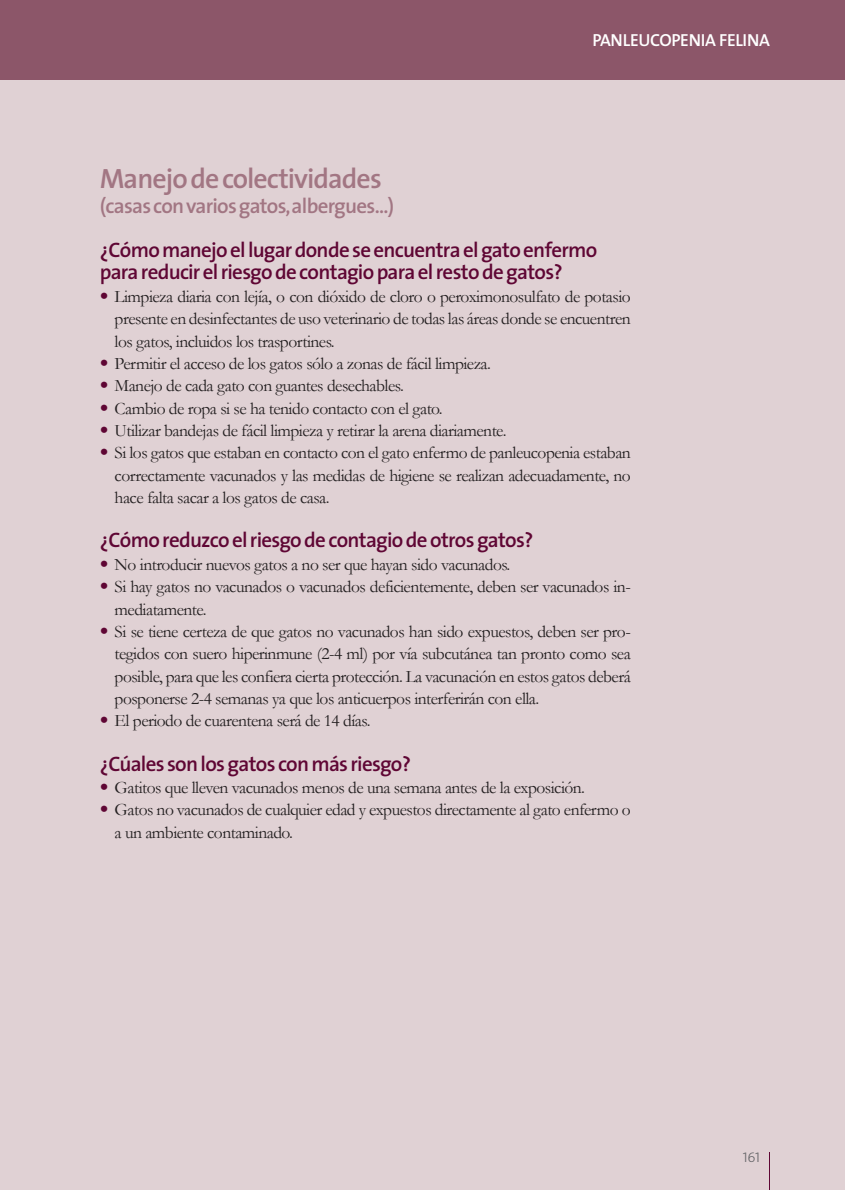
<style>
.page{position:relative;width:845px;height:1190px;background:#fff}
.page>*{position:absolute;margin:0;border:0;box-sizing:border-box;transform-origin:0 0}
.t1{font:600 28px "Xskvkp The Sans";letter-spacing:-.035em;color:#a27683}
.t2{font:600 21px/22.4px "Xskvkp The Sans";letter-spacing:-.035em;color:#5f0634}
.t3{font:600 21px "Xskvkp The Sans";letter-spacing:-.035em;color:#a27683}
.t4{font:17.5px/22.4px "Yskjsd Garamond";letter-spacing:-.03em;color:#231f20}
.t5{font:17.5px "Kllxwg Garamond";letter-spacing:-.03em;color:#231f20}
.t6{font:600 17.5px "Xskvkp The Sans";letter-spacing:-.02em;color:#fff}
.t7{font:14px "Dhyvfm The Sans Light Caps";color:#636366}
.s1{font-family:"Spctnx Helvetica Neue";font-weight:300;color:#5f0634}
.s2{font-family:"Yskjsd Garamond"}
</style>
<div class="page">
<div style="left:0;top:0;width:844px;height:1189px;background:#e0d1d4"></div>
<hr style="left:768px;top:1151px;width:1px;height:38px;background:#5f0634">
<div style="left:0;top:0;width:844px;height:80px;background:#8c5669"></div>
<p class="t6" style="left:592px;top:26px;width:179px">PANLEUCOPENIA FELINA</p>
<h1 class="t1" style="left:100px;top:155px;width:283px">Manejo de colectividades</h1>
<p class="t3" style="left:100px;top:188px;width:296px">(casas con varios gatos, albergues...)</p>
<p class="t2" style="left:100px;top:238px;width:499px">¿Cómo manejo el lugar donde se encuentra el gato enfermo para reducir el riesgo de contagio para el resto de gatos?</p>
<p class="t5" style="left:100px;top:286px;width:532px"><span class="s1">•</span> Limpieza diaria con lejía, o con dióxido de cloro o peroximonosulfato de potasio</p>
<p class="t4" style="left:115px;top:307px;width:517px">presente en desinfectantes de uso veterinario de todas las áreas donde se encuentren los gatos, incluidos los trasportines.</p>
<p class="t5" style="left:100px;top:353px;width:392px"><span class="s1">•</span> Permitir el acceso de los gatos sólo a zonas de fácil limpieza.</p>
<p class="t5" style="left:100px;top:375px;width:305px"><span class="s1">•</span> Manejo de cada gato con guantes desechables.</p>
<p class="t4" style="left:100px;top:396px;width:344px"><span class="s1">•</span> Cambio de ropa si se ha tenido contacto con el gato.</p>
<p class="t5" style="left:100px;top:420px;width:408px"><span class="s1">•</span> Utilizar bandejas de fácil limpieza y retirar la arena diariamente.</p>
<p class="t4" style="left:100px;top:441px;width:532px"><span class="s1">•</span> Si los gatos que estaban en contacto con el gato enfermo de panleucopenia estaban</p>
<p class="t5" style="left:115px;top:464px;width:517px">correctamente vacunados y las medidas de higiene se realizan adecuadamente, no</p>
<p class="t4" style="left:115px;top:486px;width:216px">hace falta sacar a los gatos de casa.</p>
<p class="t2" style="left:100px;top:528px;width:435px">¿Cómo reduzco el riesgo de contagio de otros gatos?</p>
<p class="t4" style="left:100px;top:553px;width:412px"><span class="s1">•</span> No introducir nuevos gatos a no ser que hayan sido vacunados.</p>
<p class="t4" style="left:115px;top:575px;width:517px;text-indent:-15px"><span class="s1">•</span> Si hay gatos no vacunados o vacunados deficientemente, deben ser vacunados in&shy;mediatamente.</p>
<p class="t5" style="left:100px;top:621px;width:532px"><span class="s1">•</span> Si se tiene certeza de que gatos no vacunados han sido expuestos, deben ser pro<span class="s2">-</span></p>
<p class="t4" style="left:115px;top:642px;width:517px;text-align:justify">tegidos con suero hiperinmune (2-4 ml) por vía subcutánea tan pronto como sea posible, para que les confiera cierta protección. La vacunación en estos gatos deberá posponerse 2-4 semanas ya que los anticuerpos interferirán con ella.</p>
<p class="t4" style="left:100px;top:709px;width:272px"><span class="s1">•</span> El periodo de cuarentena será de 14 días.</p>
<p class="t2" style="left:100px;top:752px;width:313px">¿Cúales son los gatos con más riesgo?</p>
<p class="t4" style="left:100px;top:776px;width:486px"><span class="s1">•</span> Gatitos que lleven vacunados menos de una semana antes de la exposición.</p>
<p class="t4" style="left:115px;top:798px;width:517px;text-indent:-15px"><span class="s1">•</span> Gatos no vacunados de cualquier edad y expuestos directamente al gato enfermo o a un ambiente contaminado.</p>
<p class="t7" style="left:742px;top:1145px;width:19px">161</p>
</div>
